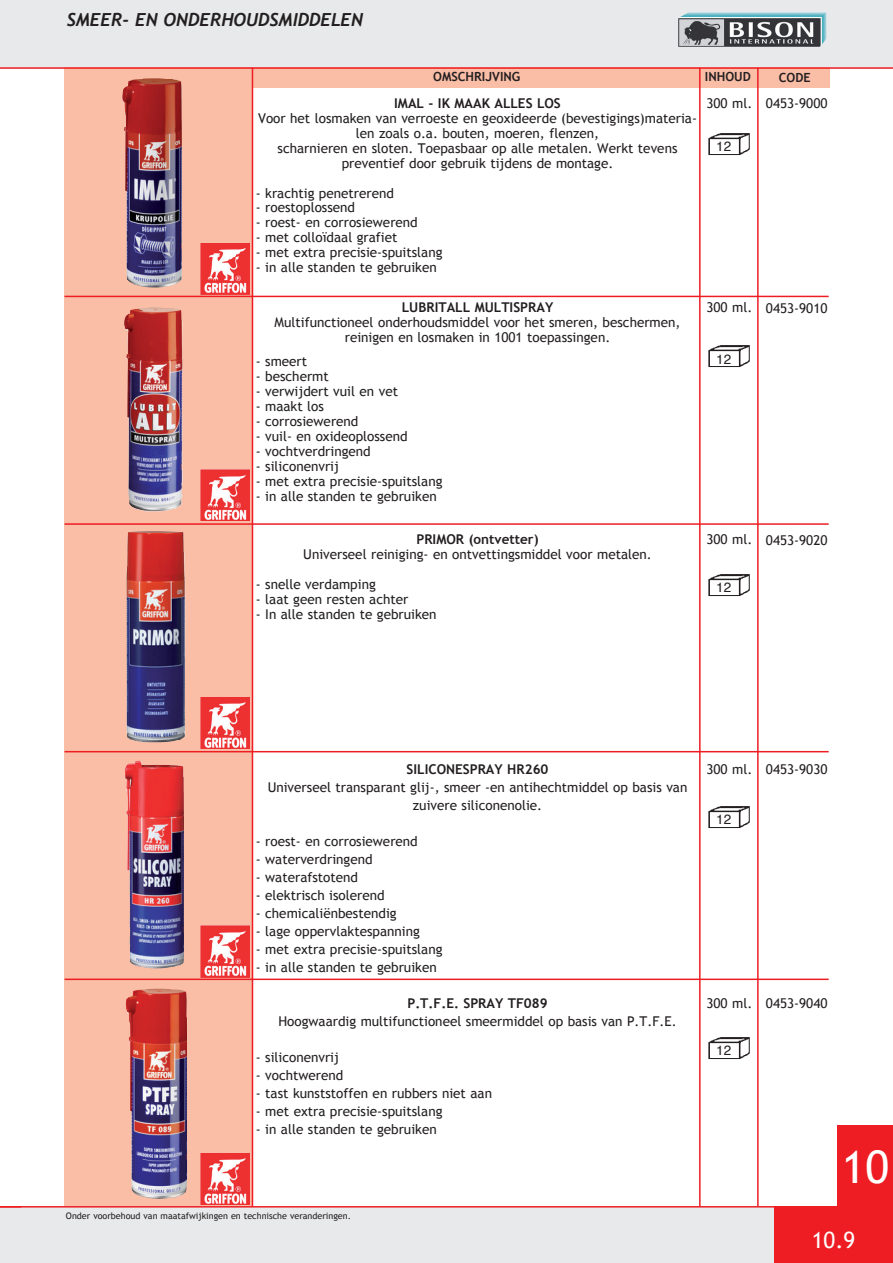
<style>
.page{position:relative;width:893px;height:1263px;background:#fff}
.page>*{position:absolute;margin:0;border:0;box-sizing:border-box;transform-origin:0 0}
.t1{font:45px "Trebuchet MS";color:#fff}
.t2{font:22.5px "Trebuchet MS";color:#fff}
.t3{font:italic 700 18px "Trebuchet";color:#231f20}
.t4{font:13.5px/14.9px "Trebuchet MS";color:#231f20;text-align:center}
.t5{font:700 13.5px "Trebuchet MS";color:#231f20}
.t6{font:13.5px "Helvetica";color:#231f20}
.t7{font:700 12.6px "Trebuchet MS";color:#231f20}
.t8{font:9px "Trebuchet MS";color:#231f20}
</style>
<div class="page">
<div style="left:0;top:0;width:893px;height:68px;background:#e8e9ea"></div>
<div style="left:252px;top:68px;width:577px;height:20px;background:#fabda6"></div>
<div style="left:64px;top:68px;width:188px;height:1139px;background:#fabda6"></div>
<img style="left:200px;top:243px;width:50px;height:51px">
<hr style="left:252px;top:68px;width:1px;height:1139px;background:#ee1d23">
<hr style="left:65px;top:978px;width:764px;height:2px;background:#ee1d23">
<img style="left:200px;top:470px;width:50px;height:51px">
<img style="left:200px;top:697px;width:50px;height:51px">
<hr style="left:65px;top:523px;width:764px;height:2px;background:#ee1d23">
<img style="left:200px;top:926px;width:50px;height:51px">
<hr style="left:65px;top:751px;width:764px;height:1px;background:#ee1d23">
<img style="left:200px;top:1153px;width:50px;height:51px">
<hr style="left:757px;top:68px;width:2px;height:1138px;background:#ee1d23">
<hr style="left:699px;top:68px;width:2px;height:1139px;background:#ee1d23">
<hr style="left:65px;top:296px;width:764px;height:1px;background:#ee1d23">
<img style="left:678px;top:12px;width:149px;height:35px">
<img style="left:122px;top:78px;width:60px;height:210px">
<img style="left:124px;top:307px;width:59px;height:204px">
<img style="left:126px;top:531px;width:59px;height:211px">
<img style="left:125px;top:761px;width:59px;height:208px">
<img style="left:126px;top:988px;width:62px;height:211px">
<img style="left:708px;top:133px;width:42px;height:22px">
<img style="left:708px;top:574px;width:42px;height:22px">
<img style="left:708px;top:345px;width:42px;height:22px">
<img style="left:708px;top:1037px;width:42px;height:22px">
<img style="left:708px;top:806px;width:42px;height:22px">
<div style="left:838px;top:1125px;width:55px;height:82px;background:#ee1d23"></div>
<div style="left:0;top:1206px;width:853px;height:57px;background:#e8e9ea"></div>
<div style="left:774px;top:1206px;width:119px;height:57px;background:#ee1d23"></div>
<hr style="left:0;top:1206px;width:893px;height:1px;background:#ee1d23">
<hr style="left:0;top:67px;width:893px;height:2px;background:#ee1d23">
<h3 class="t3" style="left:67px;top:8px;width:298px">SMEER- EN ONDERHOUDSMIDDELEN</h3>
<p class="t7" style="left:433px;top:69px;width:89px">OMSCHRIJVING</p>
<p class="t7" style="left:779px;top:69px;width:33px">CODE</p>
<p class="t5" style="left:394px;top:95px;width:168px">IMAL - IK MAAK ALLES LOS</p>
<p class="t4" style="left:258px;top:111px;width:440px">Voor het losmaken van verroeste en geoxideerde (bevestigings)materia&shy;len zoals o.a. bouten, moeren, flenzen,<br>scharnieren en sloten. Toepasbaar op alle metalen. Werkt tevens preventief door gebruik tijdens de montage.</p>
<p class="t4" style="left:256px;top:185px;width:140px">- krachtig penetrerend</p>
<p class="t4" style="left:256px;top:200px;width:101px">- roestoplossend</p>
<p class="t4" style="left:256px;top:215px;width:163px">- roest- en corrosiewerend</p>
<p class="t4" style="left:256px;top:230px;width:143px">- met colloïdaal grafiet</p>
<p class="t4" style="left:256px;top:245px;width:188px">- met extra precisie-spuitslang</p>
<p class="t4" style="left:256px;top:260px;width:182px">- in alle standen te gebruiken</p>
<p class="t7" style="left:705px;top:69px;width:48px">INHOUD</p>
<p class="t4" style="left:706px;top:96px;width:47px">300 ml.</p>
<p class="t4" style="left:766px;top:96px;width:63px">0453-9000</p>
<p class="t6" style="left:716px;top:136px;width:17px">12</p>
<p class="t5" style="left:402px;top:299px;width:153px">LUBRITALL MULTISPRAY</p>
<p class="t4" style="left:706px;top:300px;width:47px">300 ml.</p>
<p class="t4" style="left:275px;top:315px;width:407px">Multifunctioneel onderhoudsmiddel voor het smeren, beschermen, reinigen en losmaken in 1001 toepassingen.</p>
<p class="t4" style="left:256px;top:354px;width:53px">- smeert</p>
<p class="t4" style="left:256px;top:369px;width:75px">- beschermt</p>
<p class="t4" style="left:256px;top:384px;width:144px">- verwijdert vuil en vet</p>
<p class="t4" style="left:256px;top:399px;width:70px">- maakt los</p>
<p class="t4" style="left:256px;top:414px;width:104px">- corrosiewerend</p>
<p class="t4" style="left:256px;top:429px;width:153px">- vuil- en oxideoplossend</p>
<p class="t4" style="left:256px;top:444px;width:116px">- vochtverdringend</p>
<p class="t4" style="left:256px;top:459px;width:85px">- siliconenvrij</p>
<p class="t4" style="left:256px;top:474px;width:188px">- met extra precisie-spuitslang</p>
<p class="t4" style="left:256px;top:489px;width:182px">- in alle standen te gebruiken</p>
<p class="t6" style="left:716px;top:349px;width:17px">12</p>
<p class="t5" style="left:416px;top:531px;width:124px">PRIMOR (ontvetter)</p>
<p class="t4" style="left:706px;top:532px;width:47px">300 ml.</p>
<p class="t4" style="left:303px;top:547px;width:350px">Universeel reiniging- en ontvettingsmiddel voor metalen.</p>
<p class="t4" style="left:256px;top:577px;width:121px">- snelle verdamping</p>
<p class="t4" style="left:256px;top:592px;width:154px">- laat geen resten achter</p>
<p class="t4" style="left:256px;top:606px;width:182px">- In alle standen te gebruiken</p>
<p class="t6" style="left:716px;top:577px;width:17px">12</p>
<p class="t4" style="left:766px;top:301px;width:63px">0453-9010</p>
<p class="t4" style="left:766px;top:533px;width:63px">0453-9020</p>
<p class="t5" style="left:407px;top:761px;width:143px">SILICONESPRAY HR260</p>
<p class="t4" style="left:706px;top:762px;width:47px">300 ml.</p>
<p class="t4" style="left:268px;top:778px;width:421px;line-height:18px">Universeel transparant glij-, smeer -en antihechtmiddel op basis van zuivere siliconenolie.</p>
<p class="t4" style="left:256px;top:834px;width:163px">- roest- en corrosiewerend</p>
<p class="t4" style="left:256px;top:852px;width:118px">- waterverdringend</p>
<p class="t4" style="left:256px;top:870px;width:104px">- waterafstotend</p>
<p class="t4" style="left:256px;top:888px;width:130px">- elektrisch isolerend</p>
<p class="t4" style="left:256px;top:906px;width:142px">- chemicaliënbestendig</p>
<p class="t4" style="left:256px;top:924px;width:166px">- lage oppervlaktespanning</p>
<p class="t4" style="left:256px;top:942px;width:188px">- met extra precisie-spuitslang</p>
<p class="t4" style="left:256px;top:960px;width:182px">- in alle standen te gebruiken</p>
<p class="t6" style="left:716px;top:809px;width:17px">12</p>
<p class="t5" style="left:407px;top:995px;width:142px">P.T.F.E. SPRAY TF089</p>
<p class="t4" style="left:706px;top:996px;width:47px">300 ml.</p>
<p class="t4" style="left:278px;top:1014px;width:400px">Hoogwaardig multifunctioneel smeermiddel op basis van P.T.F.E.</p>
<p class="t4" style="left:256px;top:1050px;width:85px">- siliconenvrij</p>
<p class="t4" style="left:256px;top:1068px;width:89px">- vochtwerend</p>
<p class="t4" style="left:256px;top:1086px;width:238px">- tast kunststoffen en rubbers niet aan</p>
<p class="t4" style="left:256px;top:1104px;width:188px">- met extra precisie-spuitslang</p>
<p class="t4" style="left:256px;top:1122px;width:182px">- in alle standen te gebruiken</p>
<p class="t6" style="left:716px;top:1040px;width:17px">12</p>
<p class="t8" style="left:66px;top:1210px;width:287px">Onder voorbehoud van maatafwijkingen en technische veranderingen.</p>
<p class="t4" style="left:766px;top:762px;width:63px">0453-9030</p>
<p class="t4" style="left:766px;top:996px;width:63px">0453-9040</p>
<h1 class="t1" style="left:842px;top:1140px;width:49px">10</h1>
<h2 class="t2" style="left:812px;top:1227px;width:45px">10.9</h2>
</div>
